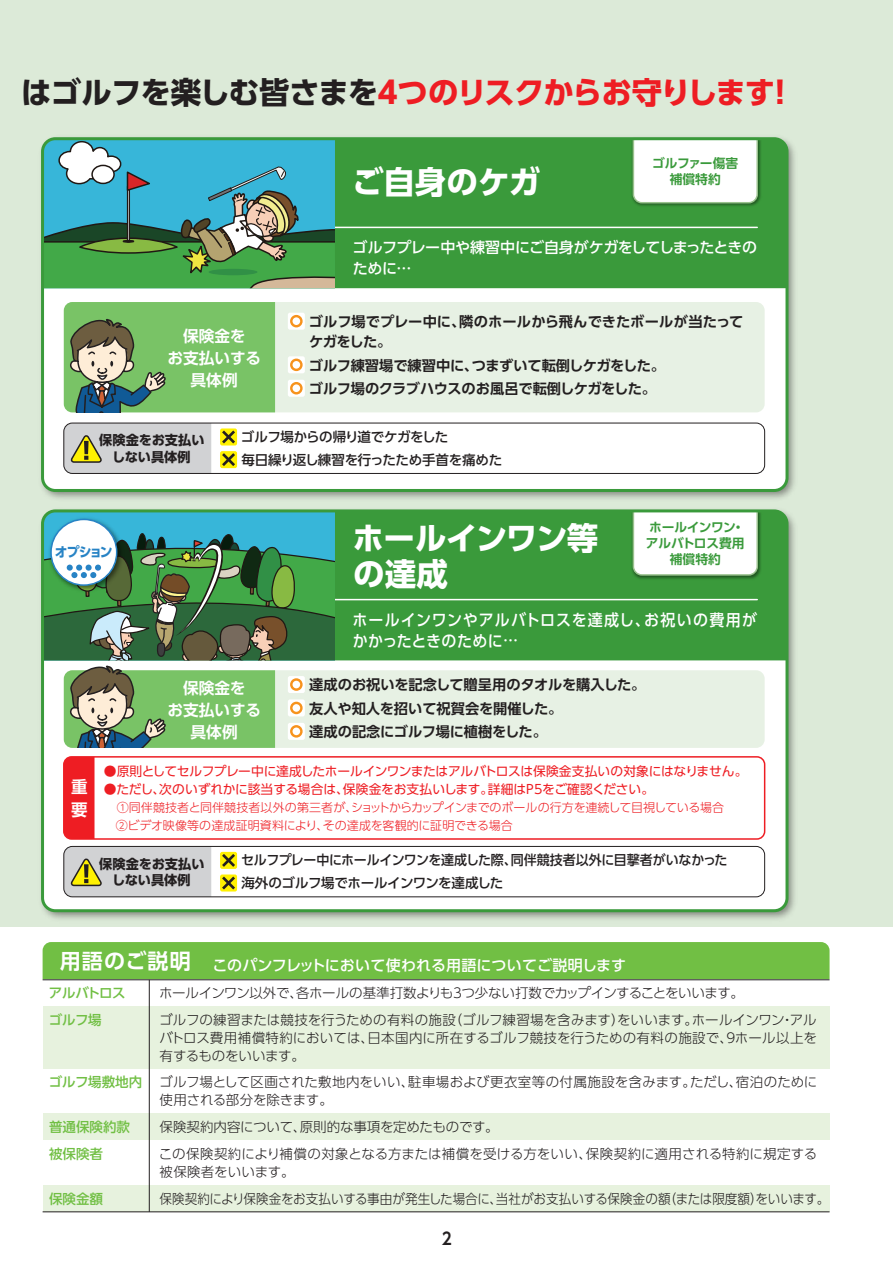
<style>
.page{position:relative;width:893px;height:1263px;background:#fff}
.page>*{position:absolute;margin:0;border:0;box-sizing:border-box;transform-origin:0 0}
.t1{font:700 31.5px/36px "UD Shin Go Pro";letter-spacing:-.01em;color:#fff}
.t2{font:700 30.45px "UD Shin Go Pro";letter-spacing:-.035em;color:#ee1d23}
.t3{font:700 16.8px "UD Shin Go Pro De";color:#231f20;scale:.9 1}
.t4{font:700 16.5px/22.4px "UD Shin Go Pro De";color:#fff}
.t5{font:500 16.05px/21px "UD Shin Go Pro";letter-spacing:.045em;color:#fff;scale:.93 1}
.t6{font:700 15.75px/21.9px "UD Shin Go Pro De";color:#fff;text-align:center}
.t7{font:500 15px "UD Shin Go Pro";letter-spacing:-.015em;color:#fff}
.t8{font:500 15px/21px "UD Shin Go Pro";letter-spacing:-.035em;color:#fff}
.t9{font:700 14.25px/23.4px "UD Shin Go Pro De";letter-spacing:-.01em;color:#231f20}
.t10{font:700 14.25px/23.4px "UD Shin Go Pro De";letter-spacing:-.03em;color:#231f20}
.t11{font:300 13.5px/18px "UD Shin Go Pro";letter-spacing:-.005em;color:#231f20}
.t12{font:500 13.5px/22.6px "UD Shin Go Pro";letter-spacing:-.025em;color:#231f20;scale:.96 1}
.t13{font:300 13.5px "UD Shin Go Pro";letter-spacing:-.005em;color:#231f20;scale:.93 1}
.t14{font:300 13.5px "UD Shin Go Pro";letter-spacing:-.035em;color:#231f20}
.t15{font:500 13.5px/22.6px "UD Shin Go Pro";letter-spacing:-.025em;color:#231f20}
.t16{font:500 13.5px "UD Shin Go Pro";color:#71bf44}
.t17{font:700 13.5px "UD Shin Go Pro";letter-spacing:-.125em;color:#2783c5;scale:.95 1}
.t18{font:700 13.2px/16.5px "UD Shin Go Pro";color:#231f20;text-align:center}
.t19{font:12.75px "UD Shin Go Pro";letter-spacing:-.02em;color:#ee1d23}
.t20{font:700 12.75px/15.9px "UD Shin Go Pro De";letter-spacing:-.01em;color:#3a9a3b;text-align:center}
.t21{font:300 12px/17.7px "UD Shin Go Pro";letter-spacing:-.01em;color:#ee1d23}
.s1{color:#231f20}
.s2{font-size:15px}
.s3{font-family:"UD Shin Go Pro De";font-weight:700;font-size:21px}
.s4{font-weight:500;color:#71bf44}
</style>
<div class="page">
<div style="left:0;top:0;width:893px;height:926px;background:#dcead8"></div>
<img style="left:41px;top:138px;width:754px;height:781px">
<div style="left:43px;top:511px;width:744px;height:400px;background:#fff;border-radius:13px"></div>
<div style="left:335px;top:511px;width:452px;height:149px;background:#3a9a3b"></div>
<hr style="left:322px;top:599px;width:435px;height:1px;background:#fff">
<img style="left:630px;top:508px;width:134px;height:73px">
<svg style="left:632px;top:513px;width:127px;height:63px"></svg>
<div style="left:41px;top:509px;width:747px;height:403px;border:3px solid #3a9a3b;border-radius:13px"></div>
<div style="left:43px;top:139px;width:744px;height:351px;background:#fff;border-radius:13px"></div>
<div style="left:335px;top:139px;width:452px;height:149px;background:#3a9a3b"></div>
<hr style="left:322px;top:227px;width:435px;height:1px;background:#fff">
<img style="left:630px;top:141px;width:134px;height:68px">
<svg style="left:632px;top:141px;width:127px;height:63px"></svg>
<svg style="left:43px;top:139px;width:292px;height:149px;background:#4fa395"></svg>
<div style="left:41px;top:137px;width:747px;height:355px;border:3px solid #3a9a3b;border-radius:13px"></div>
<div style="left:64px;top:670px;width:701px;height:78px;background:#e7f1e4;border-radius:9px"></div>
<div style="left:63px;top:756px;width:702px;height:84px;border:2px solid #ee1d23;border-radius:8px"></div>
<div style="left:64px;top:757px;width:31px;height:82px;background:#ee1d23"></div>
<svg style="left:43px;top:511px;width:292px;height:237px"></svg>
<svg style="left:64px;top:846px;width:147px;height:51px;background:#cdcdc4"></svg>
<div style="left:220px;top:852px;width:17px;height:17px;background:#fff101;border-radius:2px"></div>
<svg style="left:222px;top:854px;width:13px;height:13px"></svg>
<div style="left:220px;top:874px;width:17px;height:17px;background:#fff101;border-radius:2px"></div>
<svg style="left:222px;top:876px;width:13px;height:13px"></svg>
<div style="left:64px;top:846px;width:701px;height:51px;border:1px solid #231f20;border-radius:9px"></div>
<svg style="left:64px;top:423px;width:147px;height:50px;background:#cdcdc4"></svg>
<div style="left:220px;top:428px;width:17px;height:17px;background:#fff101;border-radius:2px"></div>
<svg style="left:222px;top:430px;width:13px;height:13px"></svg>
<div style="left:220px;top:451px;width:17px;height:17px;background:#fff101;border-radius:2px"></div>
<svg style="left:222px;top:453px;width:13px;height:13px"></svg>
<div style="left:64px;top:423px;width:701px;height:51px;border:1px solid #231f20;border-radius:9px"></div>
<div style="left:64px;top:302px;width:701px;height:110px;background:#e7f1e4;border-radius:9px"></div>
<svg style="left:64px;top:302px;width:211px;height:110px;background:#79b36b"></svg>
<div style="left:288px;top:313px;width:17px;height:17px;background:#fff;border-radius:2px"></div>
<div style="left:290px;top:315px;width:13px;height:12px;border:2px solid #f7931d;border-radius:50%"></div>
<div style="left:288px;top:356px;width:17px;height:17px;background:#fff;border-radius:2px"></div>
<div style="left:290px;top:359px;width:13px;height:12px;border:2px solid #f7931d;border-radius:50%"></div>
<svg style="left:288px;top:380px;width:17px;height:17px"></svg>
<div style="left:290px;top:382px;width:13px;height:12px;border:2px solid #f7931d;border-radius:50%"></div>
<div style="left:43px;top:1185px;width:786px;height:27px;background:#e7f2de"></div>
<div style="left:43px;top:1113px;width:786px;height:27px;background:#e7f2de"></div>
<div style="left:43px;top:1006px;width:786px;height:62px;background:#e7f2de"></div>
<div style="left:43px;top:942px;width:786px;height:37px;background:#71bf44"></div>
<hr style="left:149px;top:980px;width:1px;height:232px;background:#231f20">
<hr style="left:43px;top:979px;width:786px;height:1px;background:#231f20">
<hr style="left:43px;top:1211px;width:786px;height:1px;background:#231f20">
<h2 class="t2" style="left:21px;top:67px;width:776px"><span class="s1">はゴルフを楽しむ皆さまを</span>４つのリスクからお守りします！</h2>
<h1 class="t1" style="left:352px;top:163px;width:190px">ご自身のケガ</h1>
<p class="t20" style="left:652px;top:155px;width:88px">ゴルファー傷害補償特約</p>
<p class="t6" style="left:168px;top:324px;width:95px">保険金を<br>お支払いする具体例</p>
<p class="t8" style="left:353px;top:237px;width:406px">ゴルフプレー中や練習中にご自身がケガをしてしまったときのために…</p>
<p class="t9" style="left:309px;top:311px;width:436px;line-height:20.2px">ゴルフ場でプレー中に、隣のホールから飛んできたボールが当たってケガをした。</p>
<p class="t10" style="left:309px;top:353px;width:358px">ゴルフ練習場で練習中に、つまずいて転倒しケガをした。ゴルフ場のクラブハウスのお風呂で転倒しケガをした。</p>
<p class="t18" style="left:99px;top:431px;width:107px">保険金をお支払いしない具体例</p>
<p class="t15" style="left:241px;top:425px;width:263px">ゴルフ場からの帰り道でケガをした<br>毎日繰り返し練習を行ったため手首を痛めた</p>
<p class="t17" style="left:55px;top:541px;width:62px">オプション</p>
<p class="t6" style="left:168px;top:677px;width:95px">保険金を<br>お支払いする具体例</p>
<p class="t20" style="left:646px;top:519px;width:100px">ホールインワン・アルバトロス費用補償特約</p>
<h1 class="t1" style="left:353px;top:519px;width:247px">ホールインワン等の達成</h1>
<p class="t5" style="left:353px;top:608px;width:437px">ホールインワンやアルバトロスを達成し、お祝いの費用がかかったときのために<span class="s2">…</span></p>
<p class="t9" style="left:309px;top:673px;width:346px">達成のお祝いを記念して贈呈用のタオルを購入した。　友人や知人を招いて祝賀会を開催した。　<br>達成の記念にゴルフ場に植樹をした。</p>
<p class="t4" style="left:71px;top:775px;width:18px">重要</p>
<p class="t19" style="left:104px;top:761px;width:645px">●原則としてセルフプレー中に達成したホールインワンまたはアルバトロスは保険金支払いの対象にはなりません。</p>
<p class="t19" style="left:104px;top:779px;width:552px">●ただし、次のいずれかに該当する場合は、保険金をお支払いします。詳細はP5をご確認ください。</p>
<p class="t21" style="left:104px;top:798px;width:622px;text-indent:13px">①同伴競技者と同伴競技者以外の第三者が、ショットからカップインまでのボールの行方を連続して目視している場合　②ビデオ映像等の達成証明資料により、その達成を客観的に証明できる場合</p>
<p class="t18" style="left:99px;top:855px;width:107px">保険金をお支払いしない具体例</p>
<p class="t12" style="left:241px;top:849px;width:508px">セルフプレー中にホールインワンを達成した際、同伴競技者以外に目撃者がいなかった海外のゴルフ場でホールインワンを達成した</p>
<p class="t7" style="left:60px;top:953px;width:568px"><span class="s3">用語のご説明</span> このパンフレットにおいて使われる用語についてご説明します</p>
<p class="t16" style="left:49px;top:982px;width:78px">アルバトロス</p>
<p class="t14" style="left:159px;top:982px;width:587px">ホールインワン以外で、各ホールの基準打数よりも３つ少ない打数でカップインすることをいいます。</p>
<p class="t16" style="left:49px;top:1009px;width:55px">ゴルフ場</p>
<p class="t11" style="left:159px;top:1010px;width:659px;text-align:justify">ゴルフの練習または競技を行うための有料の施設（ゴルフ練習場を含みます）をいいます。ホールインワン・アルバトロス費用補償特約においては、日本国内に所在するゴルフ競技を行うための有料の施設で、９ホール以上を有するものをいいます。</p>
<p class="t11" style="left:160px;top:1072px;width:659px;text-indent:-111px"><span class="s4">ゴルフ場敷地内</span> ゴルフ場として区画された敷地内をいい、駐車場および更衣室等の付属施設を含みます。ただし、宿泊のために使用される部分を除きます。</p>
<p class="t16" style="left:49px;top:1116px;width:83px">普通保険約款</p>
<p class="t11" style="left:160px;top:1117px;width:341px">保険契約内容について、原則的な事項を定めたものです。</p>
<p class="t16" style="left:49px;top:1143px;width:56px">被保険者</p>
<p class="t11" style="left:159px;top:1144px;width:660px">この保険契約により補償の対象となる方または補償を受ける方をいい、保険契約に適用される特約に規定する被保険者をいいます。</p>
<p class="t16" style="left:49px;top:1188px;width:56px">保険金額</p>
<p class="t13" style="left:160px;top:1188px;width:722px">保険契約により保険金をお支払いする事由が発生した場合に、当社がお支払いする保険金の額（または限度額）をいいます。</p>
<p class="t3" style="left:442px;top:1225px;width:13px">2</p>
</div>
